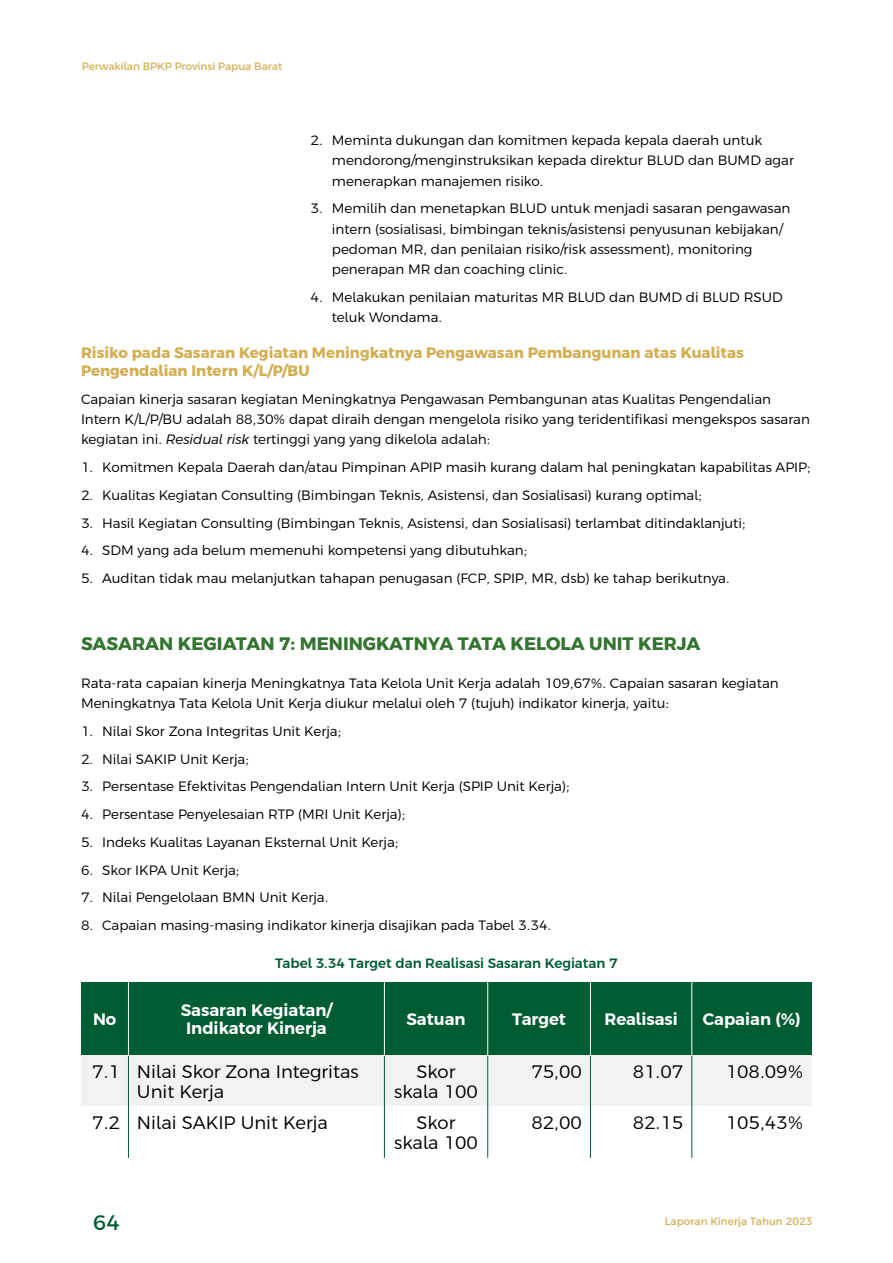
<style>
.page{position:relative;width:893px;height:1263px;background:#fff}
.page>*{position:absolute;margin:0;border:0;box-sizing:border-box;transform-origin:0 0}
.t1{font:21px "Argentum Sans";color:#005c32}
.t2{font:300 18px "Argentum Sans";color:#000}
.t3{font:700 18px "Argentum Sans";color:#337431}
.t4{font:600 16.5px "Argentum Sans";color:#fff}
.t5{font:700 15px "Argentum Sans";color:#d3af53}
.t6{font:300 13.5px "Argentum Sans";color:#000}
.t7{font:500 13.5px "Argentum Sans";color:#005c32}
.t8{font:10.5px "Argentum Sans";color:#d3af53}
.s1{font-style:italic}
</style>
<div class="page">
<div style="left:81px;top:982px;width:731px;height:74px;background:#005c32"></div>
<div style="left:81px;top:1056px;width:731px;height:51px;background:#f2f2f2"></div>
<hr style="left:128px;top:982px;width:1px;height:74px;background:#fff">
<hr style="left:384px;top:982px;width:1px;height:74px;background:#fff">
<hr style="left:487px;top:982px;width:1px;height:74px;background:#fff">
<hr style="left:590px;top:982px;width:1px;height:74px;background:#fff">
<hr style="left:691px;top:982px;width:1px;height:74px;background:#fff">
<hr style="left:128px;top:1056px;width:1px;height:102px;background:#005c32">
<hr style="left:384px;top:1056px;width:1px;height:102px;background:#005c32">
<hr style="left:487px;top:1056px;width:1px;height:102px;background:#005c32">
<hr style="left:590px;top:1056px;width:1px;height:102px;background:#005c32">
<hr style="left:691px;top:1056px;width:1px;height:102px;background:#005c32">
<p class="t8" style="left:82px;top:61px;width:202px">Perwakilan BPKP Provinsi Papua Barat</p>
<p class="t6" style="left:311px;top:133px;width:453px">2. Meminta dukungan dan komitmen kepada kepala daerah untuk</p>
<p class="t6" style="left:332px;top:153px;width:464px">mendorong/menginstruksikan kepada direktur BLUD dan BUMD agar</p>
<p class="t6" style="left:332px;top:173px;width:213px">menerapkan manajemen risiko.</p>
<p class="t6" style="left:311px;top:201px;width:481px">3. Memilih dan menetapkan BLUD untuk menjadi sasaran pengawasan</p>
<p class="t6" style="left:332px;top:221px;width:453px">intern (sosialisasi, bimbingan teknis/asistensi penyusunan kebijakan/</p>
<p class="t6" style="left:332px;top:241px;width:422px">pedoman MR, dan penilaian risiko/risk assessment), monitoring</p>
<p class="t6" style="left:332px;top:262px;width:237px">penerapan MR dan coaching clinic.</p>
<p class="t6" style="left:311px;top:289px;width:474px">4. Melakukan penilaian maturitas MR BLUD dan BUMD di BLUD RSUD</p>
<p class="t6" style="left:332px;top:310px;width:112px">teluk Wondama.</p>
<p class="t5" style="left:81px;top:344px;width:664px">Risiko pada Sasaran Kegiatan Meningkatnya Pengawasan Pembangunan atas Kualitas</p>
<p class="t5" style="left:81px;top:362px;width:230px">Pengendalian Intern K/L/P/BU</p>
<p class="t6" style="left:81px;top:391px;width:692px">Capaian kinerja sasaran kegiatan Meningkatnya Pengawasan Pembangunan atas Kualitas Pengendalian</p>
<p class="t6" style="left:81px;top:412px;width:730px">Intern K/L/P/BU adalah 88,30% dapat diraih dengan mengelola risiko yang teridentifikasi mengekspos sasaran</p>
<p class="t6" style="left:81px;top:432px;width:411px">kegiatan ini. <span class="s1">Residual risk</span> tertinggi yang yang dikelola adalah:</p>
<p class="t6" style="left:81px;top:460px;width:731px">1. Komitmen Kepala Daerah dan/atau Pimpinan APIP masih kurang dalam hal peningkatan kapabilitas APIP;</p>
<p class="t6" style="left:81px;top:487px;width:622px">2. Kualitas Kegiatan Consulting (Bimbingan Teknis, Asistensi, dan Sosialisasi) kurang optimal;</p>
<p class="t6" style="left:81px;top:515px;width:666px">3. Hasil Kegiatan Consulting (Bimbingan Teknis, Asistensi, dan Sosialisasi) terlambat ditindaklanjuti;</p>
<p class="t6" style="left:81px;top:543px;width:448px">4. SDM yang ada belum memenuhi kompetensi yang dibutuhkan;</p>
<p class="t6" style="left:81px;top:571px;width:650px">5. Auditan tidak mau melanjutkan tahapan penugasan (FCP, SPIP, MR, dsb) ke tahap berikutnya.</p>
<p class="t3" style="left:81px;top:633px;width:621px">SASARAN KEGIATAN 7: MENINGKATNYA TATA KELOLA UNIT KERJA</p>
<p class="t6" style="left:81px;top:675px;width:699px">Rata-rata capaian kinerja Meningkatnya Tata Kelola Unit Kerja adalah 109,67%. Capaian sasaran kegiatan</p>
<p class="t6" style="left:81px;top:696px;width:590px">Meningkatnya Tata Kelola Unit Kerja diukur melalui oleh 7 (tujuh) indikator kinerja, yaitu:</p>
<p class="t6" style="left:81px;top:723px;width:262px">1. Nilai Skor Zona Integritas Unit Kerja;</p>
<p class="t6" style="left:81px;top:751px;width:170px">2. Nilai SAKIP Unit Kerja;</p>
<p class="t6" style="left:81px;top:779px;width:490px">3. Persentase Efektivitas Pengendalian Intern Unit Kerja (SPIP Unit Kerja);</p>
<p class="t6" style="left:81px;top:807px;width:326px">4. Persentase Penyelesaian RTP (MRI Unit Kerja);</p>
<p class="t6" style="left:81px;top:834px;width:319px">5. Indeks Kualitas Layanan Eksternal Unit Kerja;</p>
<p class="t6" style="left:81px;top:862px;width:160px">6. Skor IKPA Unit Kerja;</p>
<p class="t6" style="left:81px;top:890px;width:249px">7. Nilai Pengelolaan BMN Unit Kerja.</p>
<p class="t6" style="left:81px;top:918px;width:472px">8. Capaian masing-masing indikator kinerja disajikan pada Tabel 3.34.</p>
<p class="t7" style="left:275px;top:956px;width:344px">Tabel 3.34 Target dan Realisasi Sasaran Kegiatan 7</p>
<p class="t4" style="left:93px;top:1010px;width:25px">No</p>
<p class="t4" style="left:181px;top:1000px;width:153px">Sasaran Kegiatan/</p>
<p class="t4" style="left:186px;top:1019px;width:142px">Indikator Kinerja</p>
<p class="t2" style="left:92px;top:1061px;width:29px">7.1</p>
<p class="t2" style="left:137px;top:1061px;width:223px">Nilai Skor Zona Integritas</p>
<p class="t2" style="left:137px;top:1082px;width:89px">Unit Kerja</p>
<p class="t4" style="left:406px;top:1010px;width:61px">Satuan</p>
<p class="t4" style="left:512px;top:1010px;width:55px">Target</p>
<p class="t4" style="left:604px;top:1010px;width:75px">Realisasi</p>
<p class="t4" style="left:703px;top:1010px;width:99px">Capaian (%)</p>
<p class="t2" style="left:417px;top:1061px;width:40px">Skor</p>
<p class="t2" style="left:394px;top:1082px;width:85px">skala 100</p>
<p class="t2" style="left:531px;top:1061px;width:52px">75,00</p>
<p class="t2" style="left:633px;top:1061px;width:52px">81.07</p>
<p class="t2" style="left:726px;top:1061px;width:79px">108.09%</p>
<p class="t2" style="left:92px;top:1112px;width:29px">7.2</p>
<p class="t2" style="left:137px;top:1112px;width:192px">Nilai SAKIP Unit Kerja</p>
<p class="t2" style="left:417px;top:1112px;width:40px">Skor</p>
<p class="t2" style="left:394px;top:1133px;width:85px">skala 100</p>
<p class="t2" style="left:531px;top:1112px;width:52px">82,00</p>
<p class="t2" style="left:633px;top:1112px;width:52px">82.15</p>
<p class="t2" style="left:726px;top:1112px;width:79px">105,43%</p>
<p class="t1" style="left:93px;top:1210px;width:28px">64</p>
<p class="t8" style="left:665px;top:1216px;width:149px">Laporan Kinerja Tahun 2023</p>
</div>
